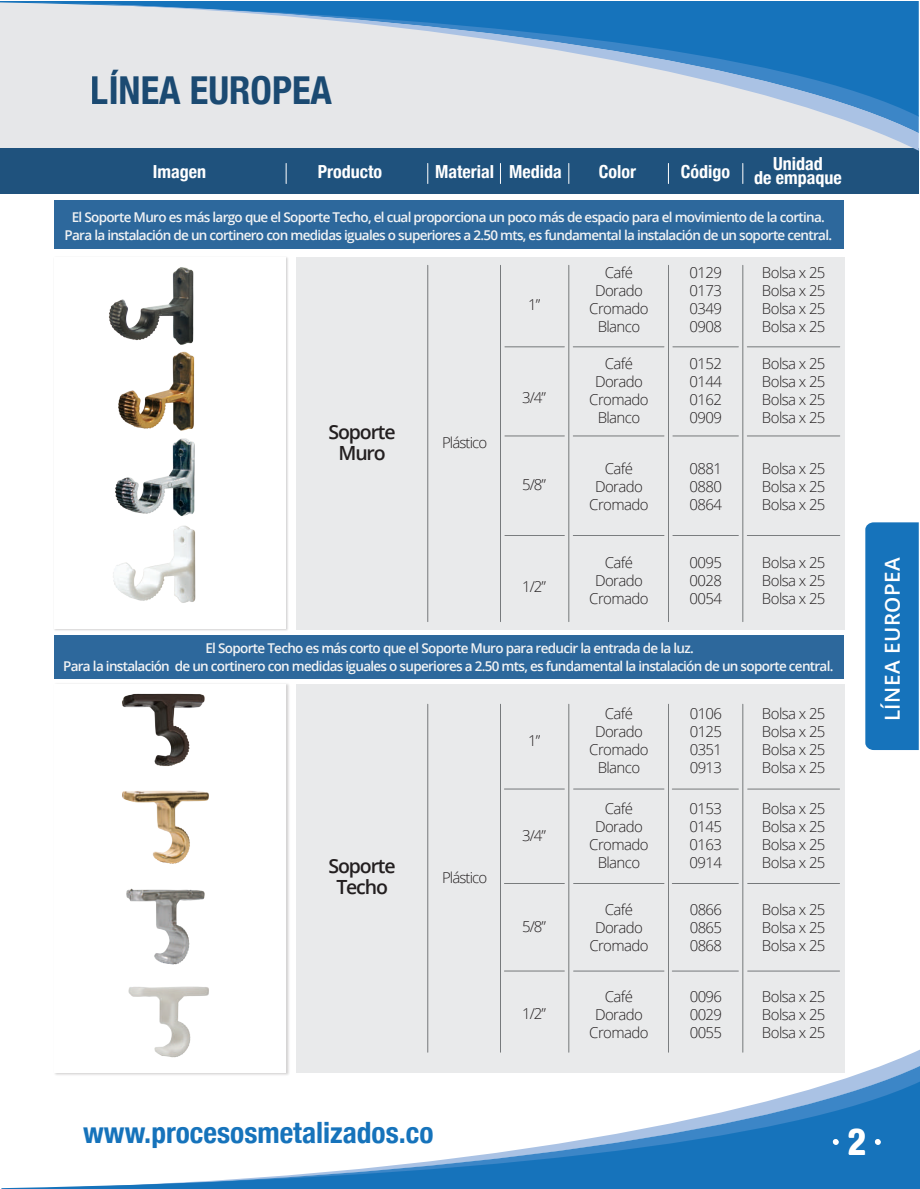
<style>
.page{position:relative;width:920px;height:1189px;background:#fff}
.page>*{position:absolute;margin:0;border:0;box-sizing:border-box;transform-origin:0 0}
.t1{font:700 condensed 38.55px "Helvetica Neue";color:#1f527d}
.t2{font:700 condensed 36.3px "Helvetica Neue";color:#fff}
.t3{font:700 condensed 29.4px "Helvetica Neue";color:#1673bb}
.t4{font:600 20.55px "Open Sans";letter-spacing:.025em;color:#fff}
.t5{font:600 19.5px/21px "Open Sans";letter-spacing:-.06em;color:#231f20;text-align:center}
.t6{font:700 condensed 18px/13.5px "Helvetica Neue";color:#fff;text-align:center}
.t7{font:300 15px/18px "Open Sans";letter-spacing:-.04em;color:#231f20;text-align:justify}
.t8{font:300 15px "Open Sans";letter-spacing:-.06em;color:#231f20}
.t9{font:600 13.5px/18.5px "Open Sans";letter-spacing:-.05em;color:#f2f3f4;text-align:center}
</style>
<div class="page">
<div style="left:296px;top:684px;width:548px;height:388px;background:#e9eaeb"></div>
<div style="left:296px;top:257px;width:548px;height:372px;background:#e9eaeb"></div>
<div style="left:54px;top:635px;width:790px;height:44px;background:#2d689c"></div>
<hr style="left:742px;top:704px;width:1px;height:348px;background:#818385">
<hr style="left:747px;top:788px;width:92px;height:1px;background:#818385">
<hr style="left:747px;top:883px;width:92px;height:1px;background:#818385">
<hr style="left:747px;top:970px;width:92px;height:1px;background:#818385">
<hr style="left:568px;top:704px;width:1px;height:348px;background:#818385">
<hr style="left:668px;top:704px;width:1px;height:348px;background:#818385">
<hr style="left:427px;top:704px;width:1px;height:348px;background:#818385">
<hr style="left:504px;top:788px;width:60px;height:1px;background:#818385">
<hr style="left:504px;top:883px;width:60px;height:1px;background:#818385">
<hr style="left:672px;top:788px;width:66px;height:1px;background:#818385">
<hr style="left:672px;top:883px;width:66px;height:1px;background:#818385">
<hr style="left:504px;top:970px;width:60px;height:1px;background:#818385">
<hr style="left:672px;top:970px;width:66px;height:1px;background:#818385">
<hr style="left:573px;top:788px;width:90px;height:1px;background:#818385">
<hr style="left:573px;top:883px;width:90px;height:1px;background:#818385">
<hr style="left:573px;top:970px;width:90px;height:1px;background:#818385">
<hr style="left:500px;top:704px;width:1px;height:348px;background:#818385">
<hr style="left:747px;top:346px;width:92px;height:1px;background:#818385">
<hr style="left:747px;top:535px;width:92px;height:1px;background:#818385">
<hr style="left:747px;top:435px;width:92px;height:1px;background:#818385">
<hr style="left:742px;top:265px;width:1px;height:356px;background:#818385">
<hr style="left:500px;top:265px;width:1px;height:356px;background:#818385">
<hr style="left:568px;top:265px;width:1px;height:356px;background:#818385">
<hr style="left:668px;top:265px;width:1px;height:356px;background:#818385">
<hr style="left:427px;top:265px;width:1px;height:356px;background:#818385">
<hr style="left:573px;top:535px;width:90px;height:1px;background:#818385">
<hr style="left:672px;top:346px;width:66px;height:1px;background:#818385">
<hr style="left:672px;top:535px;width:66px;height:1px;background:#818385">
<hr style="left:672px;top:435px;width:66px;height:1px;background:#818385">
<hr style="left:505px;top:346px;width:59px;height:1px;background:#818385">
<hr style="left:573px;top:346px;width:90px;height:1px;background:#818385">
<hr style="left:573px;top:435px;width:90px;height:1px;background:#818385">
<hr style="left:505px;top:535px;width:59px;height:1px;background:#818385">
<hr style="left:505px;top:435px;width:59px;height:1px;background:#818385">
<div style="left:54px;top:201px;width:790px;height:48px;background:#2d689c"></div>
<img style="left:67px;top:683px;width:201px;height:366px">
<img style="left:109px;top:267px;width:87px;height:336px">
<svg style="left:154px;top:1049px;width:765px;height:16px"></svg>
<svg style="left:55px;top:1065px;width:864px;height:16px"></svg>
<svg style="left:1px;top:1081px;width:918px;height:108px"></svg>
<div style="left:0;top:148px;width:918px;height:46px;background:#1f527d"></div>
<svg style="left:568px;top:163px;width:1px;height:20px"></svg>
<svg style="left:668px;top:163px;width:1px;height:20px"></svg>
<svg style="left:286px;top:163px;width:1px;height:20px"></svg>
<svg style="left:500px;top:163px;width:1px;height:20px"></svg>
<svg style="left:742px;top:163px;width:1px;height:20px"></svg>
<svg style="left:427px;top:163px;width:1px;height:20px"></svg>
<div style="left:865px;top:522px;width:53px;height:228px;background:#1673bb"></div>
<svg style="left:832px;top:1139px;width:6px;height:5px"></svg>
<svg style="left:874px;top:1139px;width:6px;height:5px"></svg>
<svg style="left:0;top:1px;width:918px;height:150px;background:#acc6db"></svg>
<h1 class="t1" style="left:91px;top:58px;width:242px">LÍNEA EUROPEA</h1>
<p class="t6" style="left:153px;top:163px;width:55px">Imagen</p>
<p class="t6" style="left:435px;top:163px;width:128px">Material Medida</p>
<p class="t6" style="left:598px;top:163px;width:39px">Color</p>
<p class="t6" style="left:680px;top:163px;width:51px">Código</p>
<p class="t6" style="left:754px;top:156px;width:89px">Unidad<br>de empaque</p>
<p class="t6" style="left:318px;top:163px;width:66px">Producto</p>
<p class="t9" style="left:64px;top:207px;width:769px;line-height:18px">El Soporte Muro es más largo que el Soporte Techo, el cual proporciona un poco más de espacio para el movimiento de la cortina.<br>Para la instalación de un cortinero con medidas iguales o superiores a 2.50 mts, es fundamental la instalación de un soporte central.</p>
<h3 class="t5" style="left:328px;top:421px;width:68px">Soporte<br>Muro</h3>
<p class="t8" style="left:442px;top:432px;width:47px">Plástico</p>
<p class="t7" style="left:528px;top:295px;width:14px">1”</p>
<p class="t7" style="left:522px;top:388px;width:26px">3/4”</p>
<p class="t7" style="left:522px;top:475px;width:26px">5/8”</p>
<p class="t7" style="left:522px;top:577px;width:26px">1/2”</p>
<p class="t7" style="left:589px;top:263px;width:61px;text-align:center">Café<br>Dorado<br>Cromado<br>Blanco</p>
<p class="t7" style="left:589px;top:354px;width:61px;text-align:center">Café<br>Dorado<br>Cromado<br>Blanco</p>
<p class="t7" style="left:589px;top:459px;width:61px;text-align:center">Café<br>Dorado<br>Cromado</p>
<p class="t7" style="left:589px;top:553px;width:61px;text-align:center">Café<br>Dorado<br>Cromado</p>
<p class="t7" style="left:689px;top:263px;width:34px">0129<br>0173<br>0349<br>0908</p>
<p class="t7" style="left:689px;top:354px;width:34px">0152<br>0144<br>0162<br>0909</p>
<p class="t7" style="left:689px;top:459px;width:34px">0881<br>0880<br>0864</p>
<p class="t7" style="left:689px;top:553px;width:34px">0095<br>0028<br>0054</p>
<p class="t7" style="left:761px;top:263px;width:65px">Bolsa x 25<br>Bolsa x 25<br>Bolsa x 25<br>Bolsa x 25</p>
<p class="t7" style="left:761px;top:354px;width:65px">Bolsa x 25<br>Bolsa x 25<br>Bolsa x 25<br>Bolsa x 25</p>
<p class="t7" style="left:761px;top:459px;width:65px">Bolsa x 25<br>Bolsa x 25<br>Bolsa x 25</p>
<p class="t7" style="left:761px;top:553px;width:65px">Bolsa x 25<br>Bolsa x 25<br>Bolsa x 25</p>
<p class="t9" style="left:63px;top:638px;width:771px">El Soporte Techo es más corto que el Soporte Muro para reducir la entrada de la luz.<br>Para la instalación de un cortinero con medidas iguales o superiores a 2.50 mts, es fundamental la instalación de un soporte central.</p>
<p class="t7" style="left:761px;top:704px;width:65px">Bolsa x 25<br>Bolsa x 25<br>Bolsa x 25<br>Bolsa x 25</p>
<p class="t7" style="left:589px;top:704px;width:61px;text-align:center">Café<br>Dorado<br>Cromado<br>Blanco</p>
<p class="t7" style="left:689px;top:704px;width:34px">0106<br>0125<br>0351<br>0913</p>
<p class="t7" style="left:528px;top:731px;width:14px">1”</p>
<h3 class="t5" style="left:328px;top:855px;width:68px">Soporte<br>Techo</h3>
<p class="t8" style="left:442px;top:867px;width:47px">Plástico</p>
<p class="t7" style="left:522px;top:825px;width:26px">3/4”</p>
<p class="t7" style="left:522px;top:916px;width:26px">5/8”</p>
<p class="t7" style="left:522px;top:1004px;width:26px">1/2”</p>
<p class="t7" style="left:589px;top:798px;width:61px;text-align:center">Café<br>Dorado<br>Cromado<br>Blanco</p>
<p class="t7" style="left:689px;top:798px;width:34px">0153<br>0145<br>0163<br>0914</p>
<p class="t7" style="left:589px;top:900px;width:61px;text-align:center">Café<br>Dorado<br>Cromado</p>
<p class="t7" style="left:689px;top:900px;width:34px">0866<br>0865<br>0868</p>
<p class="t7" style="left:589px;top:986px;width:61px;text-align:center">Café<br>Dorado<br>Cromado</p>
<p class="t7" style="left:689px;top:986px;width:34px">0096<br>0029<br>0055</p>
<p class="t7" style="left:761px;top:798px;width:65px">Bolsa x 25<br>Bolsa x 25<br>Bolsa x 25<br>Bolsa x 25</p>
<p class="t7" style="left:761px;top:900px;width:65px">Bolsa x 25<br>Bolsa x 25<br>Bolsa x 25</p>
<p class="t7" style="left:761px;top:986px;width:65px">Bolsa x 25<br>Bolsa x 25<br>Bolsa x 25</p>
<h3 class="t4" style="left:878px;top:721px;width:166px;rotate:-90deg">LÍNEA EUROPEA</h3>
<h3 class="t3" style="left:83px;top:1108px;width:352px">www.procesosmetalizados.co</h3>
<h2 class="t2" style="left:848px;top:1111px;width:19px">2</h2>
</div>
